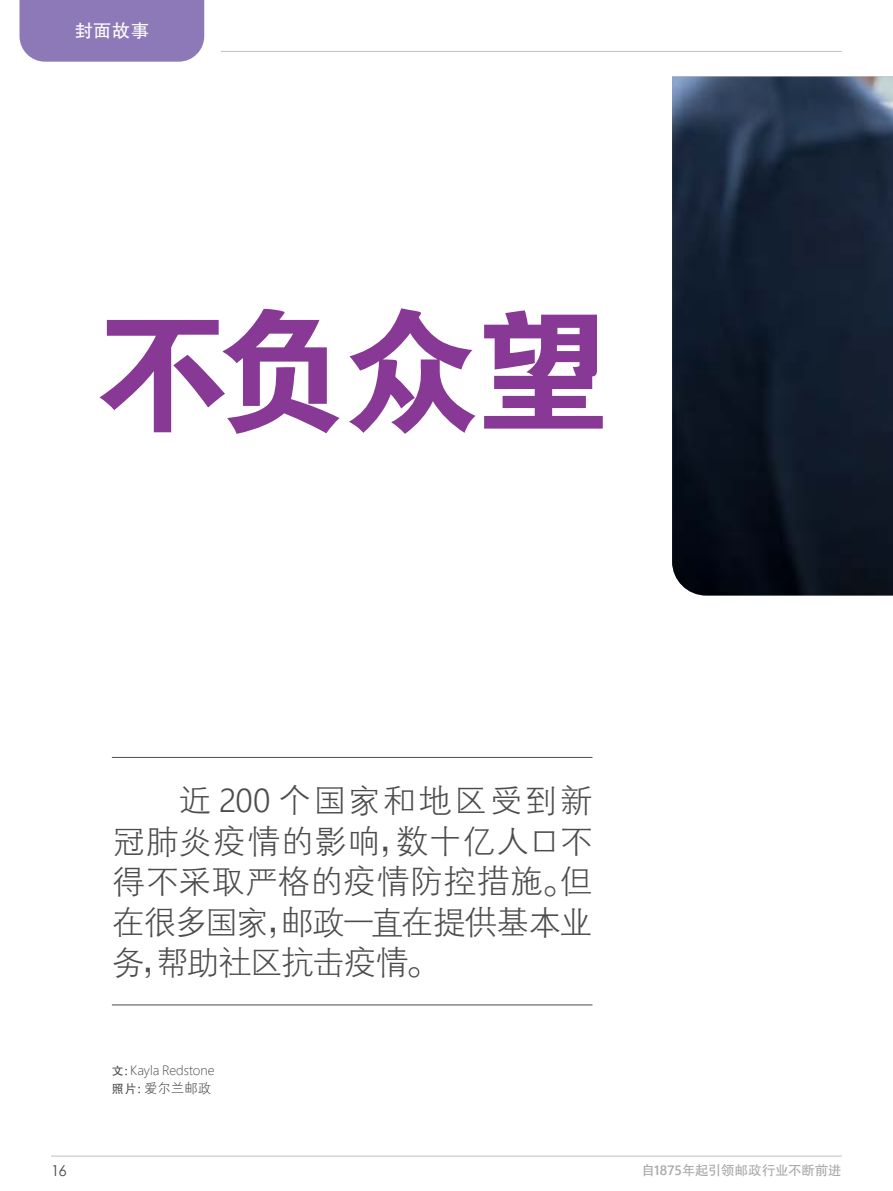
<style>
.page{position:relative;width:893px;height:1191px;background:#fff}
.page>*{position:absolute;margin:0;border:0;box-sizing:border-box;transform-origin:0 0}
.t1{font:135px "FZDHTJW GB1 0";color:#883895}
.t2{font:33px/40.5px "FZXH1 JW GB1 0";letter-spacing:-.03em;color:#4d4c4d;text-align:justify}
.t3{font:18px "FZHTJW GB1 0";color:#fff}
.t4{font:15px "Century Gothic";color:#4d4c4d}
.t5{font:13.5px "FZHTJW GB1 0";letter-spacing:-.02em;color:#aba9a7}
.t6{font:300 13.5px "Segoe UI";color:#4d4c4d}
.t7{font:13.5px "FZXH1 JW GB1 0";letter-spacing:-.005em;color:#4d4c4d}
.s1{font-family:"Segoe UI";font-weight:300}
.s2{font-family:"FZHTJW GB1 0";font-weight:400;font-size:12px}
.s3{font-weight:600;font-size:12px}
.s4{font-family:"FZHTJW GB1 0";font-size:12px}
.s5{font-family:"Segoe UI";font-weight:600;font-size:12px}
.s6{font-family:"Segoe UI";font-weight:600}
</style>
<div class="page">
<hr style="left:51px;top:1155px;width:791px;height:1px;background:#c0bfbf">
<img style="left:672px;top:77px;width:221px;height:518px">
<div style="left:20px;top:0;width:184px;height:62px;background:#8d79b8"></div>
<hr style="left:112px;top:757px;width:480px;height:1px;background:#4d4c4d">
<hr style="left:112px;top:1004px;width:480px;height:1px;background:#4d4c4d">
<hr style="left:221px;top:51px;width:621px;height:1px;background:#c0bfbf">
<p class="t3" style="left:75px;top:21px;width:76px">封面故事</p>
<h1 class="t1" style="left:94px;top:298px;width:517px">不负众望</h1>
<p class="t2" style="left:112px;top:782px;width:482px;text-indent:66px">近 <span class="s1">200</span> 个国家和地区受到新冠肺炎疫情的影响，数十亿人口不得不采取严格的疫情防控措施。但在很多国家，邮政一直在提供基本业务，帮助社区抗击疫情。</p>
<p class="t6" style="left:112px;top:1057px;width:104px"><span class="s2">文</span><span class="s3">:</span> Kayla Redstone</p>
<p class="t7" style="left:112px;top:1080px;width:101px"><span class="s4">照片</span><span class="s5">:</span> 爱尔兰邮政</p>
<p class="t4" style="left:51px;top:1161px;width:17px">16</p>
<p class="t5" style="left:641px;top:1163px;width:202px">自<span class="s6">1875</span>年起引领邮政行业不断前进</p>
</div>
